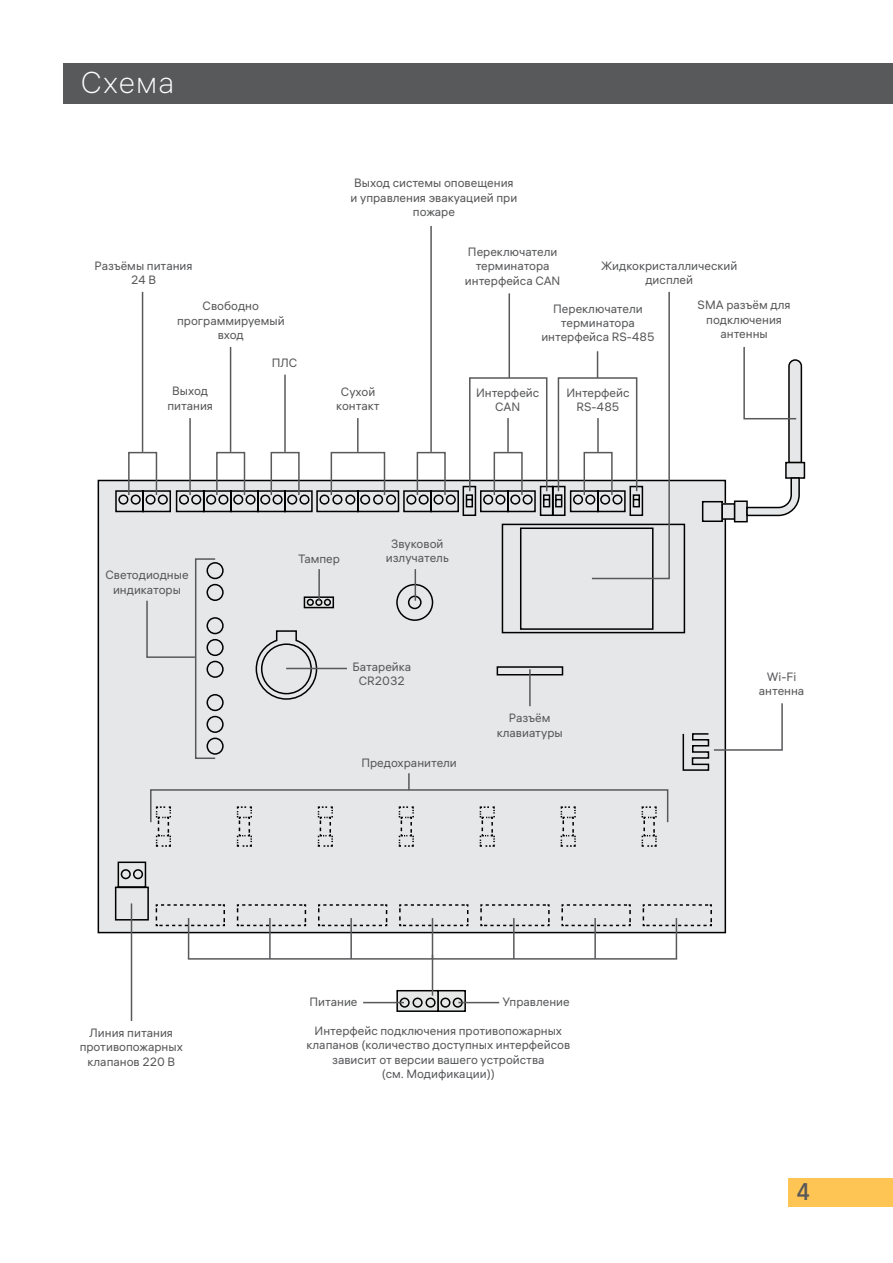
<style>
.page{position:relative;width:893px;height:1263px;background:#fff}
.page>*{position:absolute;margin:0;border:0;box-sizing:border-box;transform-origin:0 0}
.t1{font:30px "ALS Hauss VF";letter-spacing:.04em;color:#fff}
.t2{font:semi-condensed 24px "ALS Direct";color:#58595b}
.t3{font:12px/14.4px "ALS Hauss VF";color:#58595b;text-align:center}
</style>
<div class="page">
<div style="left:64px;top:64px;width:829px;height:40px;background:#58595b"></div>
<div style="left:788px;top:1178px;width:105px;height:28px;background:#fec454"></div>
<div style="left:98px;top:480px;width:627px;height:452px;background:#e6e7e8"></div>
<div style="left:98px;top:480px;width:628px;height:453px;border:2px solid #000"></div>
<div style="left:702px;top:501px;width:21px;height:21px;border:2px solid #000"></div>
<div style="left:722px;top:504px;width:13px;height:15px;background:#e6e7e8"></div>
<div style="left:721px;top:503px;width:14px;height:17px;border:2px solid #000"></div>
<div style="left:735px;top:501px;width:12px;height:21px;background:#e6e7e8"></div>
<div style="left:734px;top:500px;width:14px;height:22px;border:2px solid #000"></div>
<div style="left:786px;top:463px;width:18px;height:15px;background:#e6e7e8"></div>
<div style="left:785px;top:462px;width:20px;height:17px;border:2px solid #000"></div>
<svg style="left:114px;top:485px;width:572px;height:436px"></svg>
<svg style="left:155px;top:806px;width:66px;height:41px"></svg>
<svg style="left:206px;top:561px;width:451px;height:278px"></svg>
<svg style="left:745px;top:476px;width:56px;height:41px"></svg>
<svg style="left:221px;top:732px;width:489px;height:189px"></svg>
<svg style="left:155px;top:903px;width:71px;height:24px"></svg>
<svg style="left:236px;top:903px;width:71px;height:24px"></svg>
<svg style="left:317px;top:903px;width:71px;height:24px"></svg>
<svg style="left:398px;top:903px;width:71px;height:24px"></svg>
<svg style="left:480px;top:903px;width:70px;height:24px"></svg>
<svg style="left:561px;top:903px;width:71px;height:24px"></svg>
<svg style="left:642px;top:903px;width:70px;height:24px"></svg>
<div style="left:438px;top:991px;width:27px;height:20px;background:#e6e8e8"></div>
<div style="left:437px;top:990px;width:29px;height:22px;border:2px solid #000"></div>
<div style="left:440px;top:997px;width:10px;height:11px;border:2px solid #000;border-radius:50%"></div>
<div style="left:453px;top:997px;width:10px;height:11px;border:2px solid #000;border-radius:50%"></div>
<div style="left:397px;top:991px;width:41px;height:20px;background:#e6e8e8"></div>
<div style="left:396px;top:990px;width:43px;height:22px;border:2px solid #000"></div>
<div style="left:412px;top:997px;width:11px;height:11px;border:2px solid #000;border-radius:50%"></div>
<div style="left:400px;top:997px;width:10px;height:11px;border:2px solid #000;border-radius:50%"></div>
<div style="left:425px;top:997px;width:11px;height:11px;border:2px solid #000;border-radius:50%"></div>
<hr style="left:142px;top:292px;width:1px;height:160px;background:#59595c">
<hr style="left:131px;top:903px;width:1px;height:118px;background:#59595c">
<hr style="left:230px;top:347px;width:1px;height:105px;background:#59595c">
<hr style="left:284px;top:375px;width:2px;height:77px;background:#59595c">
<hr style="left:507px;top:418px;width:2px;height:34px;background:#59595c">
<hr style="left:188px;top:918px;width:1px;height:41px;background:#59595c">
<hr style="left:513px;top:918px;width:2px;height:41px;background:#59595c">
<hr style="left:350px;top:918px;width:2px;height:41px;background:#59595c">
<hr style="left:676px;top:918px;width:1px;height:41px;background:#59595c">
<hr style="left:269px;top:918px;width:2px;height:41px;background:#59595c">
<hr style="left:594px;top:918px;width:2px;height:41px;background:#59595c">
<hr style="left:432px;top:918px;width:1px;height:41px;background:#59595c">
<hr style="left:432px;top:955px;width:1px;height:41px;background:#59595c">
<hr style="left:363px;top:1002px;width:41px;height:1px;background:#59595c">
<hr style="left:458px;top:1002px;width:41px;height:1px;background:#59595c">
<hr style="left:430px;top:226px;width:2px;height:226px;background:#59595c">
<hr style="left:357px;top:418px;width:2px;height:34px;background:#59595c">
<hr style="left:318px;top:569px;width:2px;height:32px;background:#59595c">
<hr style="left:415px;top:569px;width:1px;height:32px;background:#59595c">
<hr style="left:189px;top:418px;width:2px;height:77px;background:#59595c">
<svg style="left:743px;top:347px;width:60px;height:117px"></svg>
<svg style="left:714px;top:702px;width:69px;height:49px"></svg>
<div style="left:128px;top:452px;width:29px;height:44px;border:2px solid #59595c"></div>
<div style="left:195px;top:558px;width:21px;height:201px;border:2px solid #59595c"></div>
<div style="left:150px;top:789px;width:518px;height:34px;border:2px solid #59595c"></div>
<div style="left:216px;top:452px;width:29px;height:44px;border:2px solid #59595c"></div>
<div style="left:271px;top:452px;width:29px;height:44px;border:2px solid #59595c"></div>
<div style="left:494px;top:452px;width:29px;height:44px;border:2px solid #59595c"></div>
<div style="left:583px;top:452px;width:30px;height:44px;border:2px solid #59595c"></div>
<div style="left:417px;top:452px;width:29px;height:44px;border:2px solid #59595c"></div>
<div style="left:331px;top:452px;width:54px;height:44px;border:2px solid #59595c"></div>
<svg style="left:146px;top:599px;width:50px;height:60px"></svg>
<hr style="left:286px;top:668px;width:61px;height:1px;background:#59595c">
<hr style="left:529px;top:669px;width:2px;height:37px;background:#59595c">
<svg style="left:408px;top:773px;width:2px;height:17px"></svg>
<hr style="left:188px;top:958px;width:489px;height:2px;background:#59595c">
<div style="left:558px;top:377px;width:79px;height:115px;border:2px solid #59595c"></div>
<div style="left:469px;top:377px;width:78px;height:115px;border:2px solid #59595c"></div>
<svg style="left:590px;top:291px;width:81px;height:289px"></svg>
<hr style="left:508px;top:293px;width:2px;height:85px;background:#59595c">
<h1 class="t1" style="left:81px;top:64px;width:95px">Схема</h1>
<p class="t3" style="left:95px;top:258px;width:100px">Разъёмы питания<br>24 В</p>
<p class="t3" style="left:177px;top:299px;width:109px">Свободно программируемый вход</p>
<p class="t3" style="left:272px;top:356px;width:27px">ПЛС</p>
<p class="t3" style="left:351px;top:176px;width:168px">Выход системы оповещения и управления эвакуацией при пожаре</p>
<p class="t3" style="left:465px;top:244px;width:97px">Переключатели терминатора интерфейса CAN</p>
<p class="t3" style="left:601px;top:258px;width:138px">Жидкокристаллический дисплей</p>
<p class="t3" style="left:541px;top:301px;width:115px">Переключатели терминатора интерфейса RS-485</p>
<p class="t3" style="left:698px;top:298px;width:95px">SMA разъём для подключения антенны</p>
<p class="t3" style="left:167px;top:384px;width:47px">Выход питания</p>
<p class="t3" style="left:336px;top:384px;width:45px">Сухой контакт</p>
<p class="t3" style="left:476px;top:385px;width:65px">Интерфейс<br>CAN</p>
<p class="t3" style="left:566px;top:385px;width:65px">Интерфейс<br>RS-485</p>
<p class="t3" style="left:105px;top:568px;width:85px">Светодиодные индикаторы</p>
<p class="t3" style="left:391px;top:536px;width:54px">Звуковой</p>
<p class="t3" style="left:298px;top:551px;width:43px">Тампер</p>
<p class="t3" style="left:386px;top:551px;width:65px">излучатель</p>
<p class="t3" style="left:352px;top:659px;width:60px">Батарейка<br>CR2032</p>
<p class="t3" style="left:361px;top:756px;width:97px">Предохранители</p>
<p class="t3" style="left:497px;top:711px;width:68px">Разъём клавиатуры</p>
<p class="t3" style="left:80px;top:1025px;width:105px">Линия питания противопожарных клапанов 220 В</p>
<p class="t3" style="left:309px;top:994px;width:50px">Питание</p>
<p class="t3" style="left:502px;top:994px;width:69px">Управление</p>
<p class="t3" style="left:306px;top:1023px;width:265px">Интерфейс подключения противопожарных клапанов (количество доступных интерфейсов зависит от версии вашего устройства<br>(см. Модификации))</p>
<p class="t3" style="left:759px;top:669px;width:47px">Wi-Fi антенна</p>
<h2 class="t2" style="left:797px;top:1178px;width:14px">4</h2>
</div>
